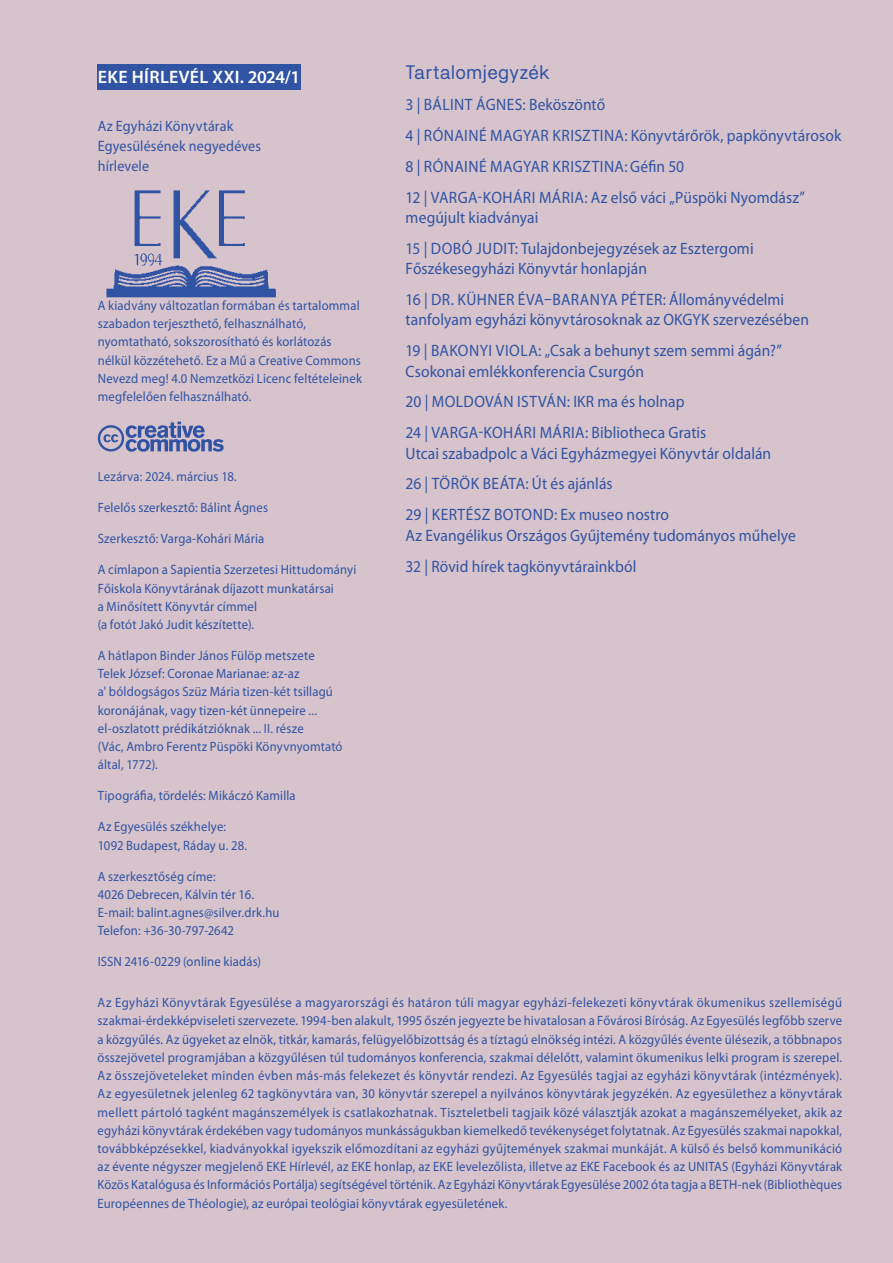
<style>
.page{position:relative;width:893px;height:1263px;background:#d6c3cb}
.page>*{position:absolute;margin:0;border:0;box-sizing:border-box;transform-origin:0 0}
.t1{font:19.5px "NB Akademie Pro Regular";letter-spacing:.005em;color:#3153a4}
.t2{font:600 18px "Myriad Pro";letter-spacing:.02em;color:#fff}
.t3{font:16.5px/30.9px "Myriad Pro";letter-spacing:.01em;color:#3153a4;scale:.94 1}
.t4{font:15px/20.2px "Myriad Pro";letter-spacing:.01em;color:#3153a4;scale:.94 1}
.t5{font:13.5px/18.3px "Myriad Pro";letter-spacing:.015em;color:#3153a4;scale:.94 1}
</style>
<div class="page">
<div style="left:98px;top:64px;width:203px;height:25px;background:#3153a4"></div>
<img style="left:106px;top:190px;width:170px;height:108px">
<svg style="left:98px;top:422px;width:126px;height:30px"></svg>
<h2 class="t2" style="left:98px;top:67px;width:204px">EKE HÍRLEVÉL XXI. 2024/1</h2>
<p class="t4" style="left:98px;top:116px;width:175px">Az Egyházi Könyvtárak<br>Egyesülésének negyedéves hírlevele</p>
<p class="t5" style="left:98px;top:297px;width:283px">A kiadvány változatlan formában és tartalommal szabadon terjeszthető, felhasználható, nyomtatható, sokszorosítható és korlátozás nélkül közzétehető. Ez a Mű a Creative Commons Nevezd meg! 4.0 Nemzetközi Licenc feltételeinek megfelelően felhasználható.</p>
<p class="t5" style="left:98px;top:468px;width:149px">Lezárva: 2024. március 18.</p>
<p class="t5" style="left:98px;top:499px;width:183px">Felelős szerkesztő: Bálint Ágnes</p>
<p class="t5" style="left:98px;top:530px;width:179px">Szerkesztő: Varga-Kohári Mária</p>
<p class="t5" style="left:98px;top:561px;width:277px">A címlapon a Sapientia Szerzetesi Hittudományi Főiskola Könyvtárának díjazott munkatársai<br>a Minősített Könyvtár címmel<br>(a fotót Jakó Judit készítette).</p>
<p class="t5" style="left:98px;top:647px;width:262px">A hátlapon Binder János Fülöp metszete Telek József: Coronae Marianae: az-az<br>a' bóldogságos Szüz Mária tizen-két tsillagú koronájának, vagy tizen-két ünnepeire ... el-oszlatott prédikátzióknak ... II. része<br>(Vác, Ambro Ferentz Püspöki Könyvnyomtató által, 1772).</p>
<p class="t5" style="left:98px;top:787px;width:212px">Tipográfia, tördelés: Mikáczó Kamilla</p>
<p class="t5" style="left:98px;top:818px;width:160px">Az Egyesülés székhelye:<br>1092 Budapest, Ráday u. 28.</p>
<p class="t5" style="left:98px;top:867px;width:195px">A szerkesztőség címe:<br>4026 Debrecen, Kálvin tér 16.<br>E-mail: balint.agnes@silver.drk.hu<br>Telefon: +36-30-797-2642</p>
<p class="t5" style="left:98px;top:953px;width:175px">ISSN 2416-0229 (online kiadás)</p>
<h1 class="t1" style="left:406px;top:61px;width:146px">Tartalomjegyzék</h1>
<p class="t3" style="left:406px;top:90px;width:465px">3 | BÁLINT ÁGNES: Beköszöntő<br>4 | RÓNAINÉ MAGYAR KRISZTINA: Könyvtárőrök, papkönyvtárosok 8 | RÓNAINÉ MAGYAR KRISZTINA: Géfin 50<br>12 | VARGA-KOHÁRI MÁRIA: Az első váci „Püspöki Nyomdász”</p>
<p class="t3" style="left:406px;top:202px;width:372px">megújult kiadványai<br>15 | DOBÓ JUDIT: Tulajdonbejegyzések az Esztergomi</p>
<p class="t3" style="left:406px;top:254px;width:404px">Főszékesegyházi Könyvtár honlapján<br>16 | DR. KÜHNER ÉVA–BARANYA PÉTER: Állományvédelmi</p>
<p class="t3" style="left:406px;top:305px;width:431px">tanfolyam egyházi könyvtárosoknak az OKGYK szervezésében<br>19 | BAKONYI VIOLA: „Csak a behunyt szem semmi ágán?”</p>
<p class="t3" style="left:406px;top:356px;width:321px">Csokonai emlékkonferencia Csurgón<br>20 | MOLDOVÁN ISTVÁN: IKR ma és holnap<br>24 | VARGA-KOHÁRI MÁRIA: Bibliotheca Gratis</p>
<p class="t3" style="left:406px;top:438px;width:390px">Utcai szabadpolc a Váci Egyházmegyei Könyvtár oldalán<br>26 | TÖRÖK BEÁTA: Út és ajánlás<br>29 | KERTÉSZ BOTOND: Ex museo nostro</p>
<p class="t3" style="left:406px;top:520px;width:417px">Az Evangélikus Országos Gyűjtemény tudományos műhelye<br>32 | Rövid hírek tagkönyvtárainkból</p>
<p class="t5" style="left:98px;top:994px;width:794px;text-align:justify">Az Egyházi Könyvtárak Egyesülése a magyarországi és határon túli magyar egyházi-felekezeti könyvtárak ökumenikus szellemiségű szakmai-érdekképviseleti szervezete. 1994-ben alakult, 1995 őszén jegyezte be hivatalosan a Fővárosi Bíróság. Az Egyesülés legfőbb szerve a közgyűlés. Az ügyeket az elnök, titkár, kamarás, felügyelőbizottság és a tíztagú elnökség intézi. A közgyűlés évente ülésezik, a többnapos összejövetel programjában a közgyűlésen túl tudományos konferencia, szakmai délelőtt, valamint ökumenikus lelki program is szerepel.<br>Az összejöveteleket minden évben más-más felekezet és könyvtár rendezi. Az Egyesülés tagjai az egyházi könyvtárak (intézmények).<br>Az egyesületnek jelenleg 62 tagkönyvtára van, 30 könyvtár szerepel a nyilvános könyvtárak jegyzékén. Az egyesülethez a könyvtárak mellett pártoló tagként magánszemélyek is csatlakozhatnak. Tiszteletbeli tagjaik közé választják azokat a magánszemélyeket, akik az egyházi könyvtárak érdekében vagy tudományos munkásságukban kiemelkedő tevékenységet folytatnak. Az Egyesülés szakmai napokkal, továbbképzésekkel, kiadványokkal igyekszik előmozdítani az egyházi gyűjtemények szakmai munkáját. A külső és belső kommunikáció az évente négyszer megjelenő EKE Hírlevél, az EKE honlap, az EKE levelezőlista, illetve az EKE Facebook és az UNITAS (Egyházi Könyvtárak Közös Katalógusa és Információs Portálja) segítségével történik. Az Egyházi Könyvtárak Egyesülése 2002 óta tagja a BETH-nek (Bibliothèques Européennes de Théologie), az európai teológiai könyvtárak egyesületének.</p>
</div>
